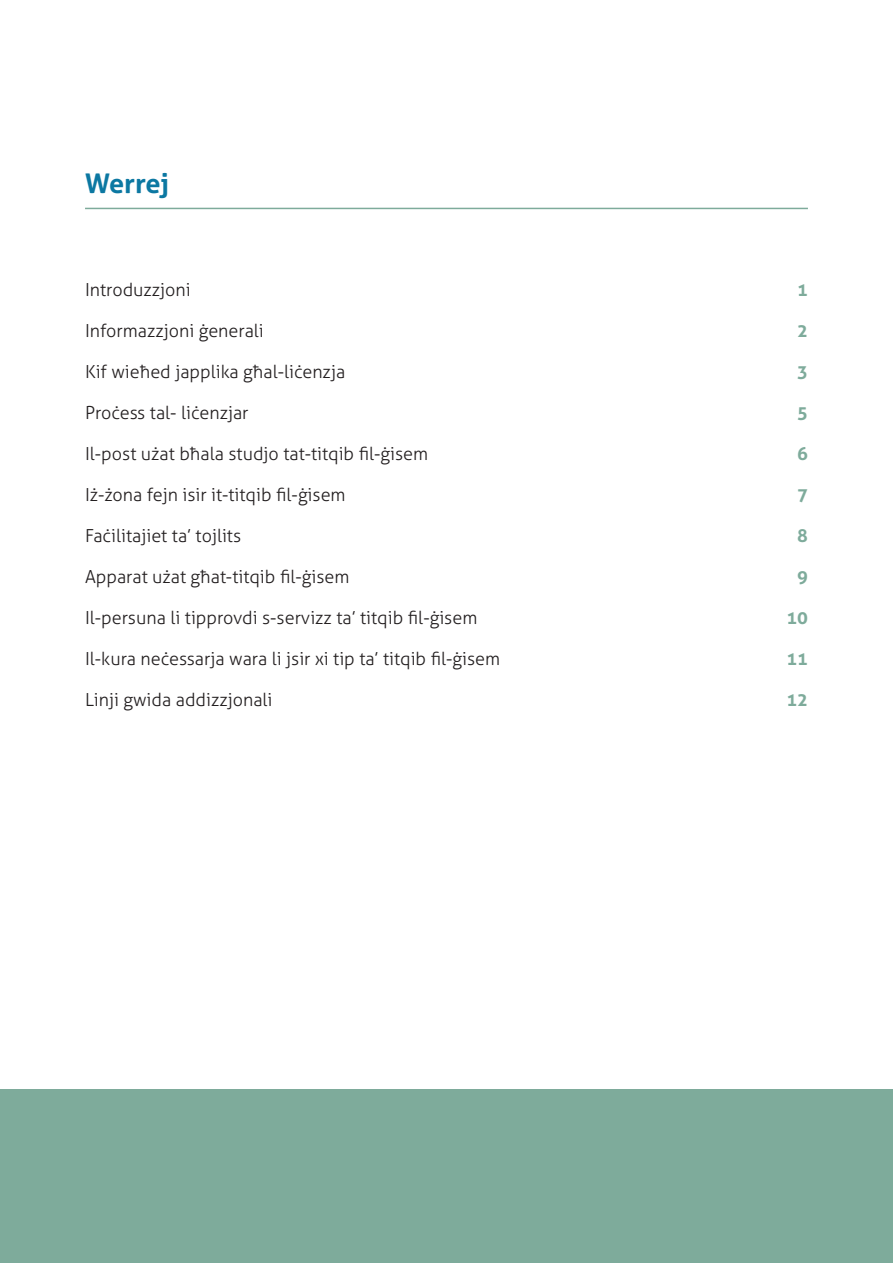
<style>
.page{position:relative;width:893px;height:1263px;background:#fff}
.page>*{position:absolute;margin:0;border:0;box-sizing:border-box;transform-origin:0 0}
.Normal__Web{font:700 27px "Aller";color:#0c78a2}
.Normal__Web-2{font:300 18px "Aller";color:#231f20}
.Normal__Web-3{font:700 18px "Aller";color:#7eab9b}
</style>
<div class="page">
<div style="left:0;top:1089px;width:893px;height:174px;background:#7eab9b"></div>
<hr style="left:85px;top:208px;width:723px;height:1px;background:#7eab9b">
<p class="Normal__Web" style="left:85px;top:167px;width:85px">Werrej</p>
<p class="Normal__Web-2" style="left:85px;top:279px;width:107px">Introduzzjoni</p>
<p class="Normal__Web-3" style="left:797px;top:278px;width:12px">1</p>
<p class="Normal__Web-2" style="left:85px;top:320px;width:180px">Informazzjoni ġenerali</p>
<p class="Normal__Web-3" style="left:797px;top:319px;width:12px">2</p>
<p class="Normal__Web-2" style="left:85px;top:361px;width:262px">Kif wieħed japplika għal‑liċenzja</p>
<p class="Normal__Web-3" style="left:797px;top:360px;width:12px">3</p>
<p class="Normal__Web-2" style="left:85px;top:402px;width:165px">Proċess tal‑ liċenzjar</p>
<p class="Normal__Web-3" style="left:797px;top:401px;width:12px">5</p>
<p class="Normal__Web-2" style="left:85px;top:443px;width:345px">Il‑post użat bħala studjo tat‑titqib fil‑ġisem</p>
<p class="Normal__Web-3" style="left:797px;top:442px;width:12px">6</p>
<p class="Normal__Web-2" style="left:85px;top:484px;width:262px">Iż‑żona fejn isir it‑titqib fil‑ġisem</p>
<p class="Normal__Web-3" style="left:797px;top:483px;width:12px">7</p>
<p class="Normal__Web-2" style="left:85px;top:525px;width:158px">Faċilitajiet ta’ tojlits</p>
<p class="Normal__Web-3" style="left:797px;top:524px;width:12px">8</p>
<p class="Normal__Web-2" style="left:85px;top:566px;width:266px">Apparat użat għat‑titqib fil‑ġisem</p>
<p class="Normal__Web-3" style="left:797px;top:565px;width:12px">9</p>
<p class="Normal__Web-2" style="left:85px;top:607px;width:394px">Il‑persuna li tipprovdi s‑servizz ta’ titqib fil‑ġisem</p>
<p class="Normal__Web-3" style="left:786px;top:607px;width:23px">10</p>
<p class="Normal__Web-2" style="left:85px;top:648px;width:417px">Il‑kura neċessarja wara li jsir xi tip ta’ titqib fil‑ġisem</p>
<p class="Normal__Web-3" style="left:786px;top:648px;width:23px">11</p>
<p class="Normal__Web-2" style="left:85px;top:689px;width:189px">Linji gwida addizzjonali</p>
<p class="Normal__Web-3" style="left:786px;top:689px;width:23px">12</p>
</div>
